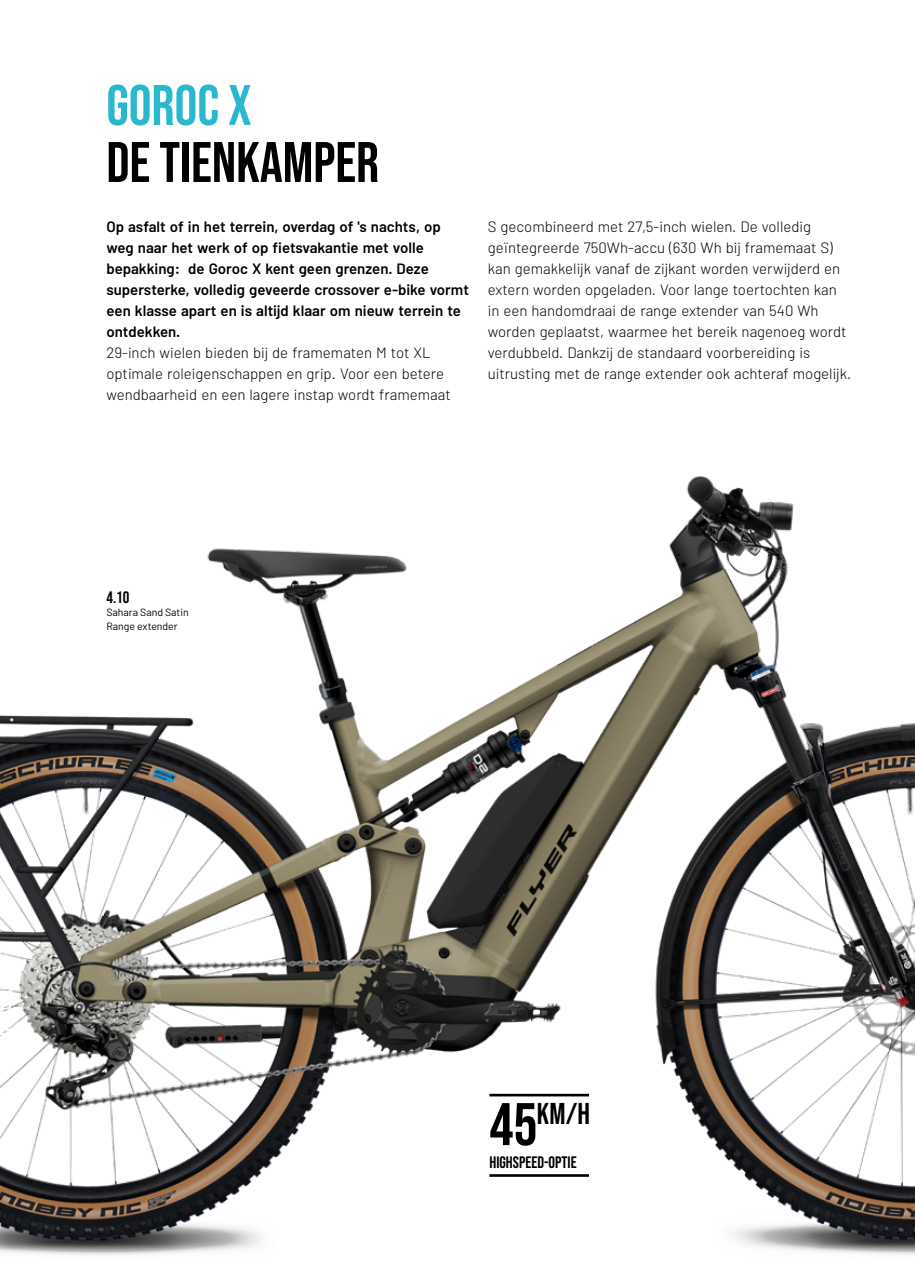
<style>
.page{position:relative;width:915px;height:1263px;background:#fff}
.page>*{position:absolute;margin:0;border:0;box-sizing:border-box;transform-origin:0 0}
.t1{font:57px "Bebas Neue";color:#000}
.t2{font:57px "Bebas Neue";color:#29b8ce}
.t3{font:30px "Bebas Neue";color:#000}
.t4{font:16.5px "Bebas Neue";color:#000}
.t5{font:300 15px/21px "Barlow";color:#000}
.t6{font:600 15px/21px "Barlow";color:#000}
.t7{font:10.5px/13.5px "Barlow";color:#000}
.s1{font-size:60px}
</style>
<div class="page">
<img style="left:0;top:476px;width:914px;height:779px">
<h1 class="t2" style="left:106px;top:73px;width:146px">GOROC X</h1>
<h1 class="t1" style="left:106px;top:130px;width:274px">DE TIENKAMPER</h1>
<p class="t6" style="left:106px;top:216px;width:364px">Op asfalt of in het terrein, overdag of 's nachts, op weg naar het werk of op fietsvakantie met volle bepakking: de Goroc X kent geen grenzen. Deze supersterke, volledig geveerde crossover e-bike vormt een klasse apart en is altijd klaar om nieuw terrein te ontdekken.</p>
<p class="t5" style="left:106px;top:341px;width:346px">29-inch wielen bieden bij de framematen M tot XL optimale roleigenschappen en grip. Voor een betere wendbaarheid en een lagere instap wordt framemaat</p>
<p class="t5" style="left:487px;top:215px;width:365px">S gecombineerd met 27,5-inch wielen. De volledig geïntegreerde 750Wh-accu (630 Wh bij framemaat S) kan gemakkelijk vanaf de zijkant worden verwijderd en extern worden opgeladen. Voor lange toertochten kan in een handomdraai de range extender van 540 Wh worden geplaatst, waarmee het bereik nagenoeg wordt verdubbeld. Dankzij de standaard voorbereiding is uitrusting met de range extender ook achteraf mogelijk.</p>
<p class="t4" style="left:106px;top:587px;width:24px">4.10</p>
<p class="t7" style="left:106px;top:605px;width:84px">Sahara Sand Satin<br>Range extender</p>
<h2 class="t3" style="left:489px;top:1097px;width:102px"><span class="s1">45</span>KM/H</h2>
<p class="t4" style="left:489px;top:1153px;width:89px">HIGHSPEED-OPTIE</p>
</div>
